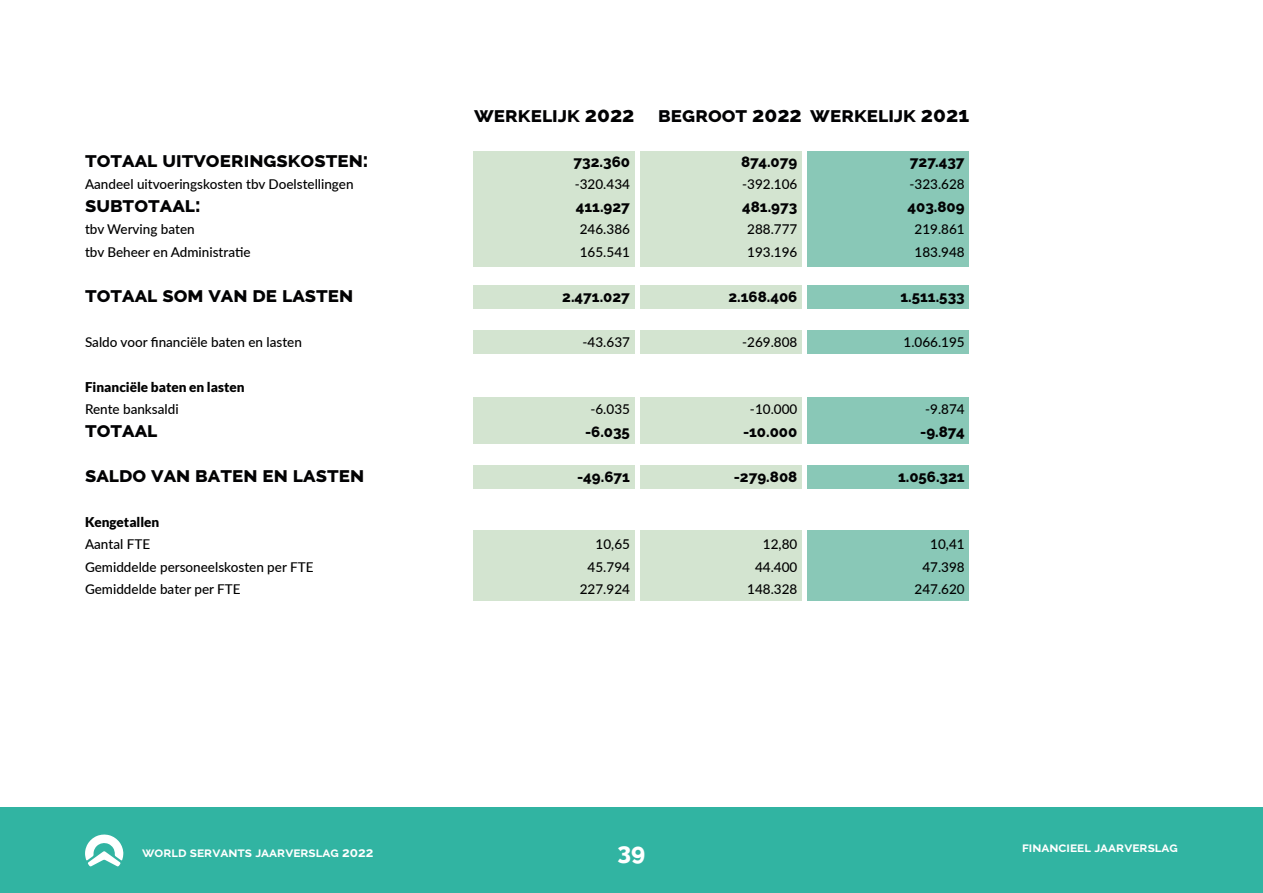
<style>
.page{position:relative;width:1263px;height:893px;background:#fff}
.page>*{position:absolute;margin:0;border:0;box-sizing:border-box;transform-origin:0 0}
.t1{font:800 24px "Raleway";color:#fff}
.t2{font:800 21px/45px "Raleway";color:#020203}
.t3{font:800 15px "Raleway";color:#020203}
.t4{font:500 13.5px/22.5px "Lato";color:#000}
.t5{font:700 13.5px "Raleway";color:#fff}
.t6{font:900 13.5px "Lato";color:#000}
</style>
<div class="page">
<div style="left:473px;top:152px;width:161px;height:115px;background:#d3e4d0"></div>
<div style="left:640px;top:152px;width:162px;height:115px;background:#d3e4d0"></div>
<div style="left:807px;top:152px;width:162px;height:115px;background:#89c8b7"></div>
<div style="left:807px;top:285px;width:162px;height:24px;background:#89c8b7"></div>
<div style="left:640px;top:285px;width:162px;height:24px;background:#d3e4d0"></div>
<div style="left:473px;top:285px;width:161px;height:24px;background:#d3e4d0"></div>
<div style="left:807px;top:331px;width:162px;height:23px;background:#89c8b7"></div>
<div style="left:640px;top:331px;width:162px;height:23px;background:#d3e4d0"></div>
<div style="left:473px;top:331px;width:161px;height:23px;background:#d3e4d0"></div>
<div style="left:473px;top:466px;width:161px;height:23px;background:#d3e4d0"></div>
<div style="left:640px;top:466px;width:162px;height:23px;background:#d3e4d0"></div>
<div style="left:640px;top:420px;width:162px;height:24px;background:#d3e4d0"></div>
<div style="left:640px;top:397px;width:162px;height:23px;background:#d3e4d0"></div>
<div style="left:807px;top:466px;width:162px;height:23px;background:#89c8b7"></div>
<div style="left:807px;top:420px;width:162px;height:24px;background:#89c8b7"></div>
<div style="left:807px;top:397px;width:162px;height:23px;background:#89c8b7"></div>
<div style="left:473px;top:531px;width:161px;height:23px;background:#d3e4d0"></div>
<div style="left:640px;top:531px;width:162px;height:23px;background:#d3e4d0"></div>
<div style="left:807px;top:531px;width:162px;height:23px;background:#89c8b7"></div>
<div style="left:473px;top:397px;width:161px;height:47px;background:#d3e4d0"></div>
<div style="left:473px;top:554px;width:161px;height:46px;background:#d3e4d0"></div>
<div style="left:640px;top:554px;width:162px;height:46px;background:#d3e4d0"></div>
<div style="left:807px;top:554px;width:162px;height:46px;background:#89c8b7"></div>
<div style="left:0;top:808px;width:1263px;height:85px;background:#31b4a2"></div>
<svg style="left:85px;top:834px;width:38px;height:33px"></svg>
<h2 class="t2" style="left:85px;top:137px;width:285px">totaal uitvoeringskosten:</h2>
<p class="t4" style="left:85px;top:172px;width:270px">Aandeel uitvoeringskosten tbv Doelstellingen</p>
<h2 class="t2" style="left:85px;top:182px;width:117px">subtotaal:</h2>
<p class="t4" style="left:85px;top:217px;width:167px">tbv Werving baten<br>tbv Beheer en Administratie</p>
<h2 class="t2" style="left:85px;top:272px;width:270px">totaal som van de lasten</h2>
<p class="t4" style="left:85px;top:330px;width:218px">Saldo voor financiële baten en lasten</p>
<p class="t6" style="left:85px;top:379px;width:161px">Financiële baten en lasten</p>
<p class="t4" style="left:85px;top:397px;width:95px">Rente banksaldi</p>
<h2 class="t2" style="left:85px;top:407px;width:281px">totaal<br>saldo van baten en lasten</h2>
<p class="t6" style="left:85px;top:514px;width:76px">Kengetallen</p>
<p class="t4" style="left:85px;top:532px;width:230px">Aantal FTE<br>Gemiddelde personeelskosten per FTE<br>Gemiddelde bater per FTE</p>
<h2 class="t2" style="left:474px;top:92px;width:496px">werkelijk 2022 begroot 2022 werkelijk 2021</h2>
<p class="t3" style="left:573px;top:153px;width:58px">732.360</p>
<p class="t4" style="left:575px;top:172px;width:57px">-320.434</p>
<p class="t3" style="left:576px;top:198px;width:56px">411.927</p>
<p class="t4" style="left:580px;top:217px;width:52px">246.386<br>165.541</p>
<p class="t3" style="left:562px;top:288px;width:69px">2.471.027</p>
<p class="t4" style="left:583px;top:330px;width:49px">-43.637</p>
<p class="t3" style="left:741px;top:153px;width:58px">874.079</p>
<p class="t4" style="left:742px;top:172px;width:57px">-392.106</p>
<p class="t3" style="left:742px;top:198px;width:57px">481.973</p>
<p class="t4" style="left:747px;top:217px;width:52px">288.777<br>193.196</p>
<p class="t3" style="left:728px;top:288px;width:70px">2.168.406</p>
<p class="t4" style="left:742px;top:330px;width:57px">-269.808</p>
<p class="t3" style="left:910px;top:153px;width:56px">727.437</p>
<p class="t4" style="left:909px;top:172px;width:57px">-323.628</p>
<p class="t3" style="left:907px;top:198px;width:59px">403.809</p>
<p class="t4" style="left:914px;top:217px;width:52px">219.861<br>183.948</p>
<p class="t3" style="left:900px;top:288px;width:66px">1.511.533</p>
<p class="t4" style="left:903px;top:330px;width:63px">1.066.195</p>
<p class="t4" style="left:590px;top:397px;width:41px">-6.035</p>
<p class="t3" style="left:585px;top:423px;width:46px">-6.035</p>
<p class="t3" style="left:577px;top:468px;width:54px">-49.671</p>
<p class="t4" style="left:580px;top:532px;width:52px;text-align:right">10,65<br>45.794<br>227.924</p>
<p class="t4" style="left:750px;top:397px;width:49px">-10.000</p>
<p class="t3" style="left:743px;top:423px;width:56px">-10.000</p>
<p class="t3" style="left:734px;top:468px;width:65px">-279.808</p>
<p class="t4" style="left:747px;top:532px;width:52px;text-align:right">12,80<br>44.400<br>148.328</p>
<p class="t4" style="left:925px;top:397px;width:41px">-9.874</p>
<p class="t3" style="left:920px;top:423px;width:46px">-9.874</p>
<p class="t3" style="left:898px;top:468px;width:68px">1.056.321</p>
<p class="t4" style="left:914px;top:532px;width:52px;text-align:right">10,41<br>47.398<br>247.620</p>
<p class="t5" style="left:142px;top:844px;width:233px">world servants jaarverslag 2022</p>
<h1 class="t1" style="left:618px;top:838px;width:29px">39</h1>
<p class="t5" style="left:1022px;top:840px;width:157px">financieel jaarverslag</p>
</div>
